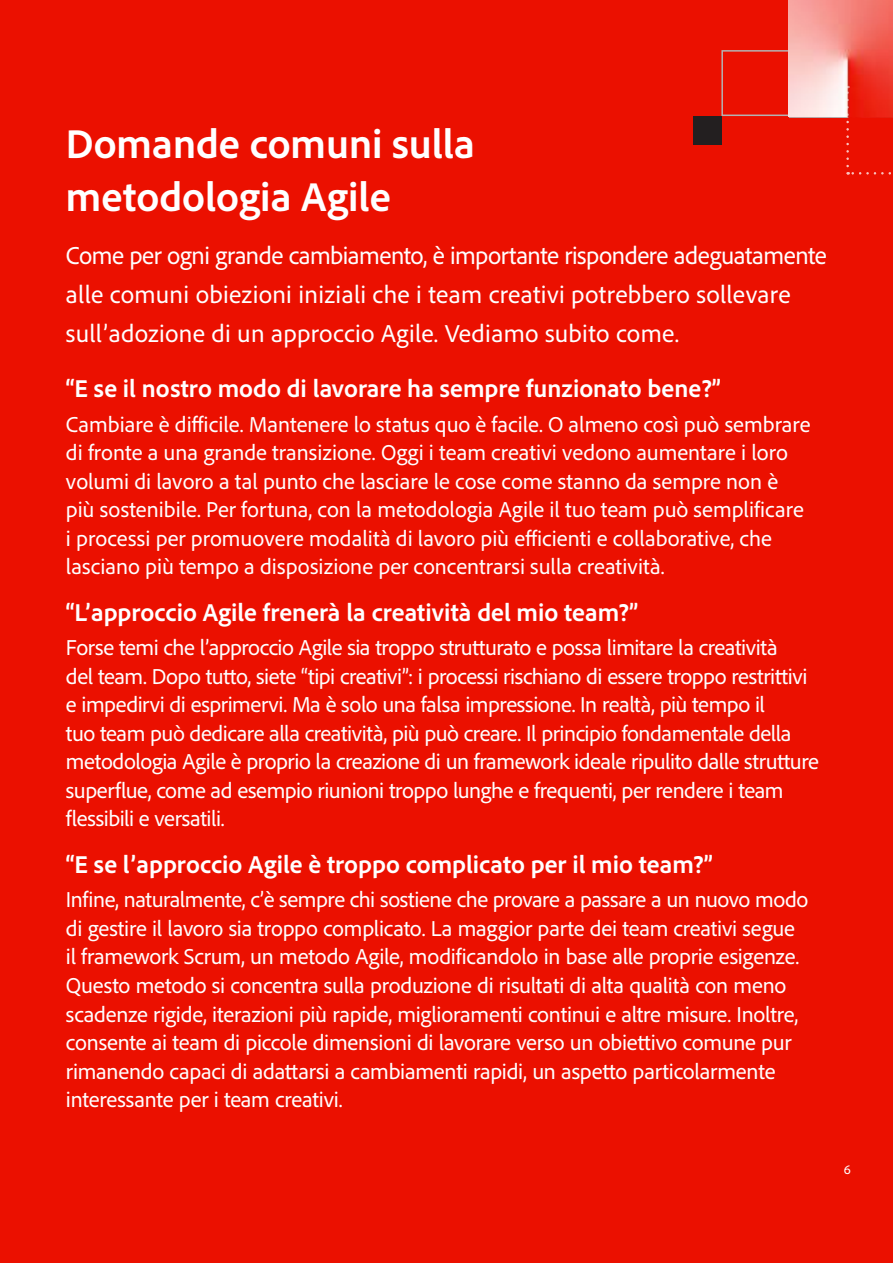
<style>
.page{position:relative;width:893px;height:1263px;background:#eb1000}
.page>*{position:absolute;margin:0;border:0;box-sizing:border-box;transform-origin:0 0}
.t1{font:700 42px/52.5px "Adobe Clean";color:#fff}
.t2{font:25.5px/39px "Adobe Clean";letter-spacing:.01em;color:#fff}
.t3{font:700 25.5px "Adobe Clean";color:#fff}
.t4{font:22.5px/28.5px "Adobe Clean";letter-spacing:-.01em;color:#fff}
.t5{font:13.5px "Adobe Clean";color:#fff}
</style>
<div class="page">
<div style="left:693px;top:116px;width:29px;height:29px;background:#231f20"></div>
<div style="left:721px;top:50px;width:69px;height:66px;border:2px solid #b3b3b3"></div>
<img style="left:788px;top:0;width:105px;height:117px">
<svg style="left:848px;top:172px;width:43px;height:2px"></svg>
<svg style="left:846px;top:86px;width:3px;height:80px"></svg>
<h1 class="t1" style="left:66px;top:116px;width:411px">Domande comuni sulla metodologia Agile</h1>
<p class="t2" style="left:66px;top:235px;width:762px">Come per ogni grande cambiamento, è importante rispondere adeguatamente alle comuni obiezioni iniziali che i team creativi potrebbero sollevare sull’adozione di un approccio Agile. Vediamo subito come.</p>
<p class="t3" style="left:66px;top:372px;width:656px">“E se il nostro modo di lavorare ha sempre funzionato bene?”</p>
<p class="t4" style="left:66px;top:409px;width:746px">Cambiare è difficile. Mantenere lo status quo è facile. O almeno così può sembrare di fronte a una grande transizione. Oggi i team creativi vedono aumentare i loro volumi di lavoro a tal punto che lasciare le cose come stanno da sempre non è più sostenibile. Per fortuna, con la metodologia Agile il tuo team può semplificare i processi per promuovere modalità di lavoro più efficienti e collaborative, che lasciano più tempo a disposizione per concentrarsi sulla creatività.</p>
<p class="t3" style="left:66px;top:596px;width:574px">“L’approccio Agile frenerà la creatività del mio team?”</p>
<p class="t4" style="left:66px;top:633px;width:755px">Forse temi che l’approccio Agile sia troppo strutturato e possa limitare la creatività<br>del team. Dopo tutto, siete “tipi creativi”: i processi rischiano di essere troppo restrittivi e impedirvi di esprimervi. Ma è solo una falsa impressione. In realtà, più tempo il<br>tuo team può dedicare alla creatività, più può creare. Il principio fondamentale della metodologia Agile è proprio la creazione di un framework ideale ripulito dalle strutture superflue, come ad esempio riunioni troppo lunghe e frequenti, per rendere i team flessibili e versatili.</p>
<p class="t3" style="left:66px;top:848px;width:648px">“E se l’approccio Agile è troppo complicato per il mio team?”</p>
<p class="t4" style="left:66px;top:885px;width:744px">Infine, naturalmente, c’è sempre chi sostiene che provare a passare a un nuovo modo di gestire il lavoro sia troppo complicato. La maggior parte dei team creativi segue il framework Scrum, un metodo Agile, modificandolo in base alle proprie esigenze.<br>Questo metodo si concentra sulla produzione di risultati di alta qualità con meno scadenze rigide, iterazioni più rapide, miglioramenti continui e altre misure. Inoltre, consente ai team di piccole dimensioni di lavorare verso un obiettivo comune pur rimanendo capaci di adattarsi a cambiamenti rapidi, un aspetto particolarmente interessante per i team creativi.</p>
<p class="t5" style="left:844px;top:1161px;width:9px">6</p>
</div>
